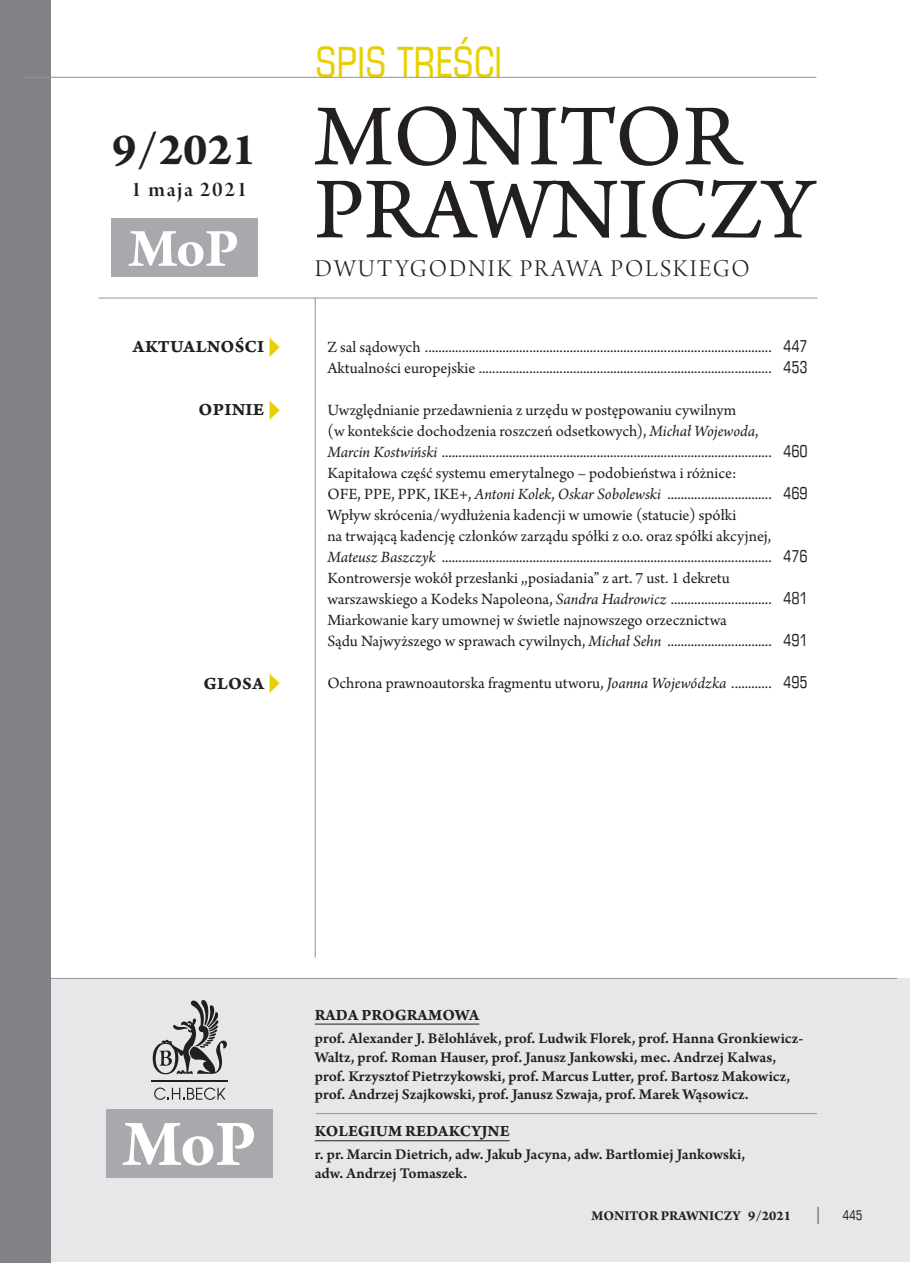
<style>
.page{position:relative;width:910px;height:1263px;background:#fff}
.page>*{position:absolute;margin:0;border:0;box-sizing:border-box;transform-origin:0 0}
.t1{font:700 69px "Arno Pro";color:#fff}
.t2{font:700 57px "Arno Pro";color:#fff}
.t3{font:700 54px "Arno Pro";color:#e7d002;scale:.5 1}
.t4{font:700 48px "Arno Pro";color:#231f20}
.t5{font:42px "Square 721 Cn EU";color:#e7d002}
.t6{font:25.5px "Arno Pro Light Display";letter-spacing:.075em;color:#231f20}
.t7{font:22.5px "Arno Pro Smbd Display";letter-spacing:.07em;color:#231f20}
.t8{font:18px "Arno Pro Bold Caption";letter-spacing:.01em;color:#231f20}
.t9{font:16.5px/21px "Arno Pro";color:#231f20}
.t10{font:16.5px "Arno Pro Bold Sm Text";color:#231f20}
.t11{font:15.75px/18.9px "Arno Pro Smbd Sm Text";color:#231f20}
.t12{font:700 14.25px "Arno Pro";color:#231f20}
.t13{font:13.5px "Square 721 Cn EU";color:#231f20}
.s1{font-family:"Square 721 Cn EU"}
.s2{font-style:italic}
</style>
<div class="page">
<div style="left:22px;top:978px;width:888px;height:284px;background:#e6e7e9"></div>
<hr style="left:315px;top:1024px;width:164px;height:1px;background:#231f20">
<hr style="left:315px;top:1140px;width:195px;height:1px;background:#231f20">
<hr style="left:316px;top:1113px;width:501px;height:1px;background:#939598">
<hr style="left:51px;top:978px;width:846px;height:1px;background:#939598">
<svg style="left:317px;top:179px;width:500px;height:60px"></svg>
<svg style="left:315px;top:106px;width:429px;height:60px"></svg>
<div style="left:111px;top:218px;width:147px;height:59px;background:#a8a9ad"></div>
<hr style="left:99px;top:298px;width:719px;height:1px;background:#939598">
<hr style="left:315px;top:298px;width:1px;height:660px;background:#939598">
<svg style="left:817px;top:1207px;width:2px;height:17px"></svg>
<div style="left:0;top:0;width:51px;height:1263px;background:#808285"></div>
<div style="left:107px;top:1109px;width:166px;height:69px;background:#a8a9ad"></div>
<hr style="left:22px;top:77px;width:794px;height:1px;background:#939598">
<svg style="left:153px;top:1000px;width:74px;height:74px"></svg>
<svg style="left:154px;top:1087px;width:72px;height:13px"></svg>
<hr style="left:152px;top:1080px;width:76px;height:1px;background:#231f20">
<h3 class="t4" style="left:112px;top:122px;width:146px">9/2021</h3>
<h3 class="t7" style="left:131px;top:177px;width:118px">1 maja 2021</h3>
<h2 class="t2" style="left:129px;top:215px;width:111px">MoP</h2>
<p class="t8" style="left:133px;top:336px;width:133px">AKTUALNOŚCI</p>
<h3 class="t3" style="left:268px;top:312px;width:27px">▶</h3>
<p class="t8" style="left:199px;top:399px;width:67px">OPINIE</p>
<h3 class="t3" style="left:268px;top:375px;width:27px">▶</h3>
<p class="t8" style="left:203px;top:672px;width:62px">GLOSA</p>
<h3 class="t3" style="left:268px;top:648px;width:27px">▶</h3>
<h3 class="t5" style="left:316px;top:36px;width:188px">SPIS TREŚCI</h3>
<h3 class="t6" style="left:315px;top:255px;width:436px">DWUTYGODNIK PRAWA POLSKIEGO</h3>
<p class="t9" style="left:327px;top:337px;width:482px">Z sal sądowych ....................................................................................................... <span class="s1">447<br></span>Aktualności europejskie ....................................................................................... <span class="s1">453</span></p>
<p class="t9" style="left:327px;top:400px;width:482px">Uwzględnianie przedawnienia z urzędu w postępowaniu cywilnym<br>(w kontekście dochodzenia roszczeń odsetkowych), <span class="s2">Michał Wojewoda</span>,<br><span class="s2">Marcin Kostwiński</span> .................................................................................................. <span class="s1">460<br></span>Kapitałowa część systemu emerytalnego – podobieństwa i różnice:<br>OFE, PPE, PPK, IKE+, <span class="s2">Antoni Kolek</span>, <span class="s2">Oskar Sobolewski</span> ............................... <span class="s1">469<br></span>Wpływ skrócenia/wydłużenia kadencji w umowie (statucie) spółki<br>na trwającą kadencję członków zarządu spółki z o.o. oraz spółki akcyjnej, <span class="s2">Mateusz Baszczyk</span> .................................................................................................. <span class="s1">476<br></span>Kontrowersje wokół przesłanki ,,posiadania” z art. 7 ust. 1 dekretu warszawskiego a Kodeks Napoleona, <span class="s2">Sandra Hadrowicz</span> .............................. <span class="s1">481<br></span>Miarkowanie kary umownej w świetle najnowszego orzecznictwa<br>Sądu Najwyższego w sprawach cywilnych, <span class="s2">Michał Sehn</span> ............................... <span class="s1">491</span></p>
<p class="t9" style="left:327px;top:673px;width:482px">Ochrona prawnoautorska fragmentu utworu, <span class="s2">Joanna Wojewódzka</span> ............ <span class="s1">495</span></p>
<h1 class="t1" style="left:123px;top:1104px;width:134px">MoP</h1>
<p class="t10" style="left:315px;top:1005px;width:166px">RADA PROGRAMOWA</p>
<p class="t11" style="left:315px;top:1029px;width:490px">prof. Alexander J. Bĕlohlávek, prof. Ludwik Florek, prof. Hanna Gronkiewicz-Waltz, prof. Roman Hauser, prof. Janusz Jankowski, mec. Andrzej Kalwas, prof. Krzysztof Pietrzykowski, prof. Marcus Lutter, prof. Bartosz Makowicz, prof. Andrzej Szajkowski, prof. Janusz Szwaja, prof. Marek Wąsowicz.</p>
<p class="t10" style="left:315px;top:1121px;width:196px">KOLEGIUM REDAKCYJNE</p>
<p class="t11" style="left:315px;top:1146px;width:432px">r. pr. Marcin Dietrich, adw. Jakub Jacyna, adw. Bartłomiej Jankowski, adw. Andrzej Tomaszek.</p>
<p class="t12" style="left:591px;top:1207px;width:201px">MONITOR PRAWNICZY 9/2021</p>
<p class="t13" style="left:842px;top:1207px;width:22px">445</p>
</div>
